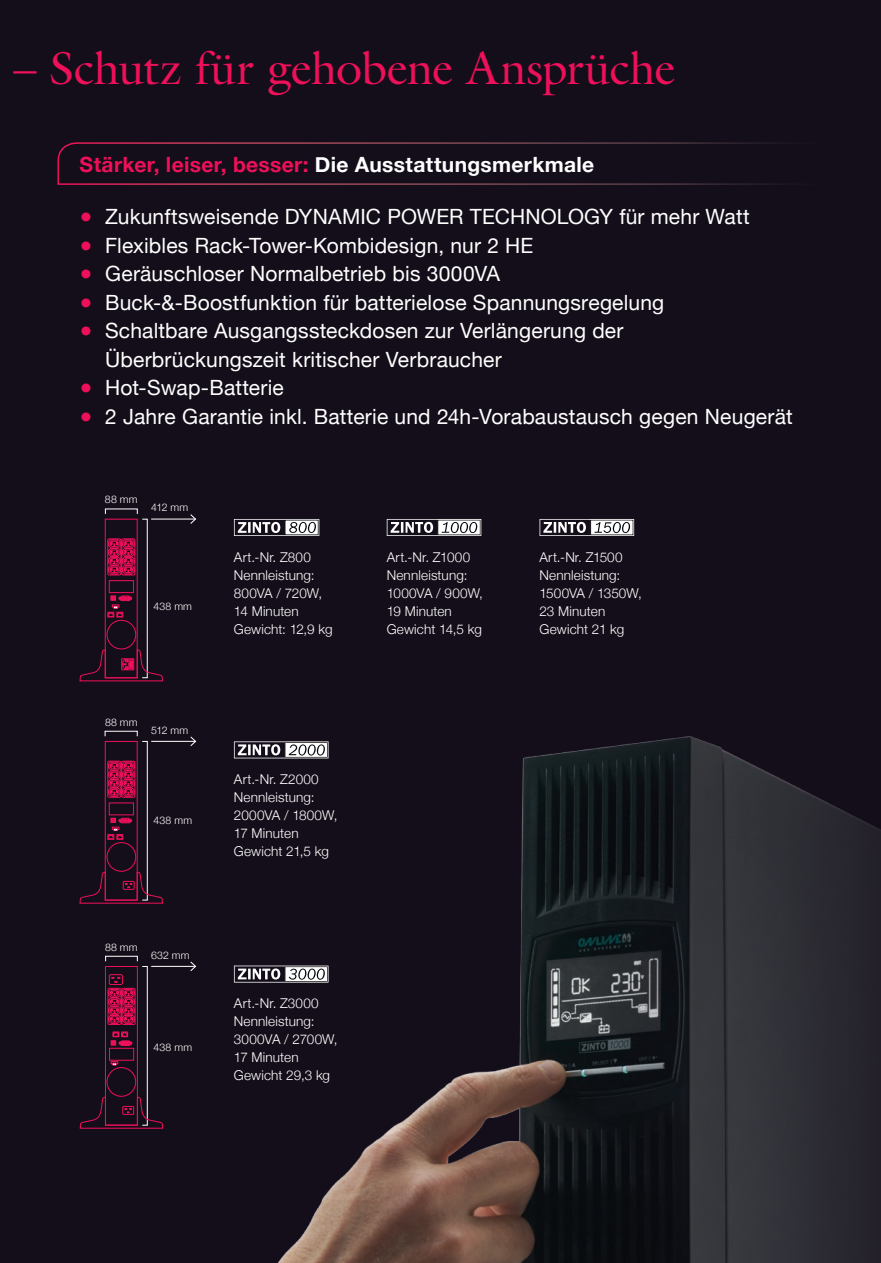
<style>
.page{position:relative;width:881px;height:1263px;background:#fff}
.page>*{position:absolute;margin:0;border:0;box-sizing:border-box;transform-origin:0 0}
.t1{font:46.5px "Galliard";letter-spacing:-.015em;color:#ee1059}
.t2{font:21px/28.5px "Helvetica Neue";letter-spacing:.01em;color:#fff}
.t3{font:700 21px "Helvetica Neue";letter-spacing:.015em;color:#fff}
.t4{font:300 13.5px/18px "Helvetica Neue";letter-spacing:.01em;color:#fff}
.t5{font:300 10.5px "Helvetica Neue";letter-spacing:.02em;color:#fff}
.s1{color:#ee1059}
</style>
<div class="page">
<div style="left:0;top:0;width:880px;height:1263px;background:#140e1a"></div>
<img style="left:252px;top:736px;width:628px;height:527px">
<svg style="left:57px;top:142px;width:718px;height:43px"></svg>
<svg style="left:234px;top:519px;width:85px;height:17px"></svg>
<svg style="left:386px;top:519px;width:95px;height:17px"></svg>
<svg style="left:539px;top:519px;width:95px;height:17px"></svg>
<svg style="left:234px;top:741px;width:94px;height:17px"></svg>
<svg style="left:234px;top:965px;width:94px;height:17px"></svg>
<div style="left:105px;top:519px;width:32px;height:159px;border:1px solid #ee1059"></div>
<svg style="left:80px;top:538px;width:83px;height:143px"></svg>
<hr style="left:151px;top:519px;width:44px;height:1px;background:#fff">
<svg style="left:190px;top:514px;width:6px;height:10px"></svg>
<div style="left:105px;top:741px;width:32px;height:159px;border:1px solid #ee1059"></div>
<svg style="left:80px;top:761px;width:83px;height:142px"></svg>
<hr style="left:151px;top:741px;width:44px;height:1px;background:#fff">
<svg style="left:190px;top:736px;width:6px;height:10px"></svg>
<div style="left:105px;top:956px;width:32px;height:5px;border:1px solid #fff"></div>
<svg style="left:80px;top:974px;width:83px;height:154px"></svg>
<hr style="left:151px;top:966px;width:44px;height:1px;background:#fff">
<svg style="left:190px;top:961px;width:6px;height:10px"></svg>
<h1 class="t1" style="left:13px;top:39px;width:663px">– Schutz für gehobene Ansprüche</h1>
<p class="t3" style="left:80px;top:148px;width:516px"><span class="s1">Stärker, leiser, besser:</span> Die Ausstattungsmerkmale</p>
<p class="t2" style="left:80px;top:204px;width:671px"><span class="s1">●</span> Zukunftsweisende DYNAMIC POWER TECHNOLOGY für mehr Watt</p>
<p class="t2" style="left:80px;top:232px;width:455px"><span class="s1">●</span> Flexibles Rack-Tower-Kombidesign, nur 2 HE</p>
<p class="t2" style="left:80px;top:261px;width:422px"><span class="s1">●</span> Geräuschloser Normalbetrieb bis 3000VA</p>
<p class="t2" style="left:80px;top:289px;width:586px"><span class="s1">●</span> Buck-&amp;-Boostfunktion für batterielose Spannungsregelung</p>
<p class="t2" style="left:105px;top:317px;width:519px;text-indent:-25px"><span class="s1">●</span> Schaltbare Ausgangssteckdosen zur Verlängerung der<br>Überbrückungszeit kritischer Verbraucher</p>
<p class="t2" style="left:80px;top:374px;width:206px"><span class="s1">●</span> Hot-Swap-Batterie</p>
<p class="t2" style="left:80px;top:403px;width:714px"><span class="s1">●</span> 2 Jahre Garantie inkl. Batterie und 24h-Vorabaustausch gegen Neugerät</p>
<p class="t5" style="left:105px;top:491px;width:34px">88 mm</p>
<p class="t5" style="left:151px;top:499px;width:38px">412 mm</p>
<p class="t5" style="left:153px;top:598px;width:40px">438 mm</p>
<p class="t5" style="left:105px;top:713px;width:34px">88 mm</p>
<p class="t5" style="left:151px;top:721px;width:39px">512 mm</p>
<p class="t5" style="left:153px;top:811px;width:40px">438 mm</p>
<p class="t5" style="left:105px;top:938px;width:34px">88 mm</p>
<p class="t5" style="left:151px;top:946px;width:40px">632 mm</p>
<p class="t5" style="left:153px;top:1039px;width:40px">438 mm</p>
<p class="t4" style="left:234px;top:547px;width:100px">Art.-Nr. Z800<br>Nennleistung:<br>800VA / 720W,<br>14 Minuten<br>Gewicht: 12,9 kg</p>
<p class="t4" style="left:386px;top:547px;width:98px">Art.-Nr. Z1000<br>Nennleistung:<br>1000VA / 900W,<br>19 Minuten<br>Gewicht 14,5 kg</p>
<p class="t4" style="left:539px;top:547px;width:104px">Art.-Nr. Z1500<br>Nennleistung:<br>1500VA / 1350W,<br>23 Minuten<br>Gewicht 21 kg</p>
<p class="t4" style="left:234px;top:769px;width:105px">Art.-Nr. Z2000<br>Nennleistung:<br>2000VA / 1800W,<br>17 Minuten<br>Gewicht 21,5 kg</p>
<p class="t4" style="left:234px;top:993px;width:105px">Art.-Nr. Z3000<br>Nennleistung:<br>3000VA / 2700W,<br>17 Minuten<br>Gewicht 29,3 kg</p>
</div>
